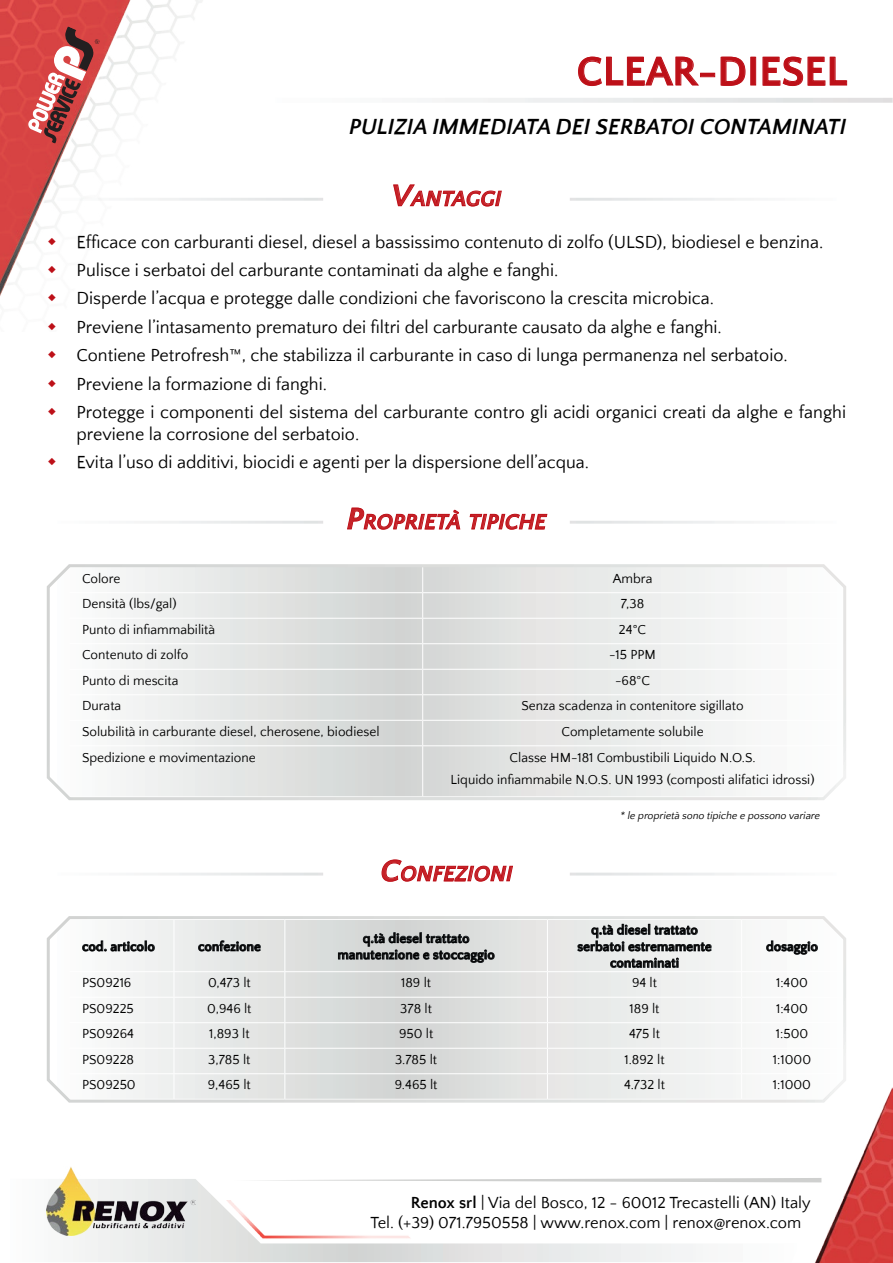
<style>
.page{position:relative;width:893px;height:1263px;background:#fff}
.page>*{position:absolute;margin:0;border:0;box-sizing:border-box;transform-origin:0 0}
.t1{font:700 42px "Quattrocento Sans";color:#bd1018}
.t2{font:italic 700 22.5px "Quattrocento Sans";color:#000}
.t3{font:italic 700 22.05px "Quattrocento Sans";color:#c62228}
.t4{font:18px/28.3px "Quattrocento Sans";color:#000}
.t5{font:16.5px/19.8px "Quattrocento Sans";color:#000}
.t6{font:13.5px/23px "Quattrocento Sans";color:#000;text-align:center}
.t7{font:700 13.5px/16.5px "Quattrocento Sans";color:#000;text-align:center}
.t8{font:italic 10.5px "Quattrocento Sans";color:#000}
.s1{font-size:31.5px}
.s2{font-weight:700}
</style>
<div class="page">
<svg style="left:46px;top:1180px;width:753px;height:82px"></svg>
<svg style="left:235px;top:1178px;width:580px;height:4px"></svg>
<img style="left:47px;top:1167px;width:149px;height:69px">
<svg style="left:445px;top:98px;width:448px;height:5px"></svg>
<svg style="left:216px;top:198px;width:107px;height:3px"></svg>
<svg style="left:570px;top:198px;width:184px;height:3px"></svg>
<img style="left:0;top:0;width:216px;height:296px">
<svg style="left:393px;top:185px;width:109px;height:21px"></svg>
<svg style="left:28px;top:26px;width:72px;height:118px"></svg>
<img style="left:815px;top:1087px;width:78px;height:176px">
<img style="left:226px;top:1201px;width:188px;height:39px">
<svg style="left:570px;top:521px;width:184px;height:3px"></svg>
<svg style="left:570px;top:873px;width:184px;height:2px"></svg>
<svg style="left:140px;top:521px;width:183px;height:3px"></svg>
<svg style="left:140px;top:873px;width:183px;height:2px"></svg>
<svg style="left:347px;top:508px;width:113px;height:22px"></svg>
<svg style="left:470px;top:514px;width:77px;height:16px"></svg>
<svg style="left:382px;top:859px;width:131px;height:23px"></svg>
<svg style="left:578px;top:57px;width:121px;height:29px"></svg>
<div style="left:700px;top:73px;width:15px;height:4px;border:1px solid #bd1018"></div>
<svg style="left:721px;top:57px;width:24px;height:29px"></svg>
<div style="left:751px;top:57px;width:5px;height:28px;border:1px solid #bd1018"></div>
<svg style="left:763px;top:57px;width:84px;height:29px"></svg>
<svg style="left:46px;top:564px;width:800px;height:236px"></svg>
<svg style="left:46px;top:916px;width:802px;height:188px"></svg>
<svg style="left:48px;top:237px;width:8px;height:8px"></svg>
<svg style="left:48px;top:266px;width:8px;height:7px"></svg>
<svg style="left:48px;top:294px;width:8px;height:2px"></svg>
<h1 class="t1" style="left:576px;top:49px;width:272px">CLEAR-DIESEL</h1>
<p class="t2" style="left:349px;top:115px;width:499px">PULIZIA IMMEDIATA DEI SERBATOI CONTAMINATI</p>
<p class="t3" style="left:392px;top:187px;width:111px"><span class="s1">V</span>ANTAGGI</p>
<p class="t4" style="left:77px;top:228px;width:771px">Efficace con carburanti diesel, diesel a bassissimo contenuto di zolfo (ULSD), biodiesel e benzina.<br>Pulisce i serbatoi del carburante contaminati da alghe e fanghi.<br>Disperde l’acqua e protegge dalle condizioni che favoriscono la crescita microbica.<br>Previene l’intasamento prematuro dei filtri del carburante causato da alghe e fanghi.<br>Contiene Petrofresh™, che stabilizza il carburante in caso di lunga permanenza nel serbatoio.<br>Previene la formazione di fanghi.<br>Protegge i componenti del sistema del carburante contro gli acidi organici creati da alghe e fanghi</p>
<p class="t4" style="left:77px;top:420px;width:514px">previene la corrosione del serbatoio.<br>Evita l’uso di additivi, biocidi e agenti per la dispersione dell’acqua.</p>
<p class="t3" style="left:347px;top:510px;width:201px"><span class="s1">P</span>ROPRIETÀ TIPICHE</p>
<p class="t6" style="left:82px;top:567px;width:40px">Colore</p>
<p class="t6" style="left:613px;top:567px;width:41px">Ambra</p>
<p class="t6" style="left:82px;top:593px;width:96px">Densità (lbs/gal)</p>
<p class="t6" style="left:621px;top:593px;width:25px">7,38</p>
<p class="t6" style="left:82px;top:618px;width:135px">Punto di infiammabilità</p>
<p class="t6" style="left:619px;top:618px;width:29px">24°C</p>
<p class="t6" style="left:82px;top:644px;width:108px">Contenuto di zolfo</p>
<p class="t6" style="left:609px;top:644px;width:48px">-15 PPM</p>
<p class="t6" style="left:82px;top:669px;width:98px">Punto di mescita</p>
<p class="t6" style="left:615px;top:669px;width:37px">-68°C</p>
<p class="t6" style="left:82px;top:695px;width:41px">Durata</p>
<p class="t6" style="left:521px;top:695px;width:224px">Senza scadenza in contenitore sigillato</p>
<p class="t6" style="left:82px;top:720px;width:299px">Solubilità in carburante diesel, cherosene, biodiesel</p>
<p class="t6" style="left:561px;top:720px;width:144px">Completamente solubile</p>
<p class="t6" style="left:82px;top:746px;width:175px">Spedizione e movimentazione</p>
<p class="t6" style="left:451px;top:746px;width:365px">Classe HM-181 Combustibili Liquido N.O.S.<br>Liquido infiammabile N.O.S. UN 1993 (composti alifatici idrossi)</p>
<p class="t3" style="left:380px;top:862px;width:134px"><span class="s1">C</span>ONFEZIONI</p>
<p class="t8" style="left:620px;top:810px;width:203px">* le proprietà sono tipiche e possono variare</p>
<p class="t7" style="left:82px;top:939px;width:74px">cod. articolo</p>
<p class="t7" style="left:198px;top:939px;width:64px">confezione</p>
<p class="t7" style="left:338px;top:930px;width:159px">q.tà diesel trattato manutenzione e stoccaggio</p>
<p class="t7" style="left:577px;top:922px;width:136px">q.tà diesel trattato serbatoi estremamente contaminati</p>
<p class="t7" style="left:766px;top:939px;width:53px">dosaggio</p>
<p class="t6" style="left:82px;top:972px;width:51px">PS09216</p>
<p class="t6" style="left:208px;top:972px;width:44px">0,473 lt</p>
<p class="t6" style="left:401px;top:972px;width:32px">189 lt</p>
<p class="t6" style="left:632px;top:972px;width:27px">94 lt</p>
<p class="t6" style="left:776px;top:972px;width:33px">1:400</p>
<p class="t6" style="left:82px;top:997px;width:53px">PS09225</p>
<p class="t6" style="left:207px;top:997px;width:46px">0,946 lt</p>
<p class="t6" style="left:400px;top:997px;width:33px">378 lt</p>
<p class="t6" style="left:629px;top:997px;width:32px">189 lt</p>
<p class="t6" style="left:776px;top:997px;width:33px">1:400</p>
<p class="t6" style="left:82px;top:1023px;width:53px">PS09264</p>
<p class="t6" style="left:209px;top:1023px;width:42px">1,893 lt</p>
<p class="t6" style="left:399px;top:1023px;width:36px">950 lt</p>
<p class="t6" style="left:629px;top:1023px;width:33px">475 lt</p>
<p class="t6" style="left:776px;top:1023px;width:34px">1:500</p>
<p class="t6" style="left:82px;top:1048px;width:54px">PS09228</p>
<p class="t6" style="left:208px;top:1048px;width:44px">3,785 lt</p>
<p class="t6" style="left:395px;top:1048px;width:44px">3.785 lt</p>
<p class="t6" style="left:624px;top:1048px;width:42px">1.892 lt</p>
<p class="t6" style="left:773px;top:1048px;width:40px">1:1000</p>
<p class="t6" style="left:82px;top:1074px;width:55px">PS09250</p>
<p class="t6" style="left:208px;top:1074px;width:44px">9,465 lt</p>
<p class="t6" style="left:395px;top:1074px;width:44px">9.465 lt</p>
<p class="t6" style="left:624px;top:1074px;width:42px">4.732 lt</p>
<p class="t6" style="left:773px;top:1074px;width:40px">1:1000</p>
<p class="t5" style="left:370px;top:1193px;width:442px;text-indent:40px"><span class="s2">Renox srl</span> | Via del Bosco, 12 - 60012 Trecastelli (AN) Italy<br>Tel. (+39) 071.7950558 | www.renox.com | renox@renox.com</p>
</div>
